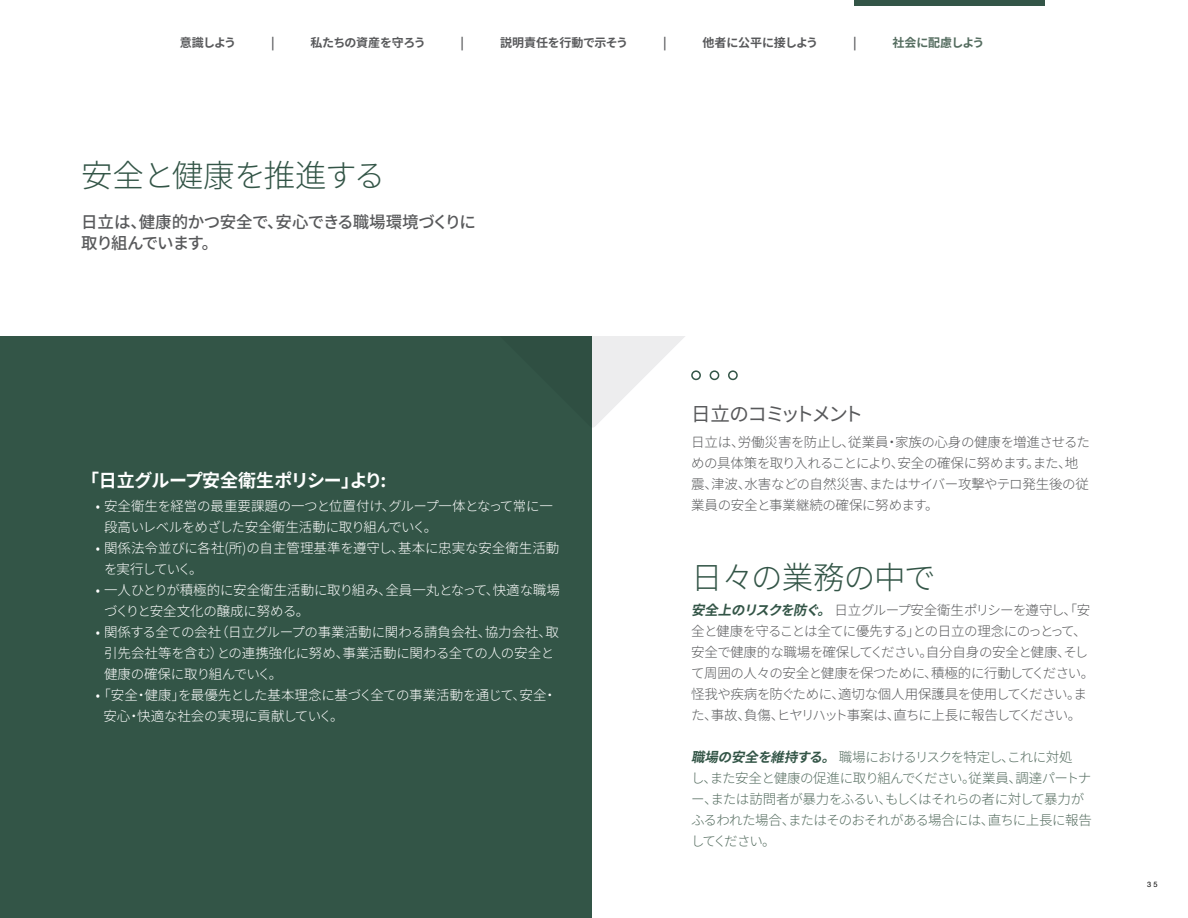
<style>
.page{position:relative;width:1188px;height:918px;background:#fff}
.page>*{position:absolute;margin:0;border:0;box-sizing:border-box;transform-origin:0 0}
.t1{font:300 31.5px "Source Han Sans";letter-spacing:-.03em;color:#335547}
.t2{font:19.5px "Source Han Sans";letter-spacing:-.135em;color:#58595b}
.t3{font:700 18px "Source Han Sans";letter-spacing:-.035em;color:#fff}
.t4{font:500 16.5px/21px "Source Han Sans";letter-spacing:-.035em;color:#58595b}
.t5{font:300 13.5px/21px "Source Han Sans";letter-spacing:-.03em;color:#58595b}
.t6{font:300 13.5px/21px "Source Han Sans";letter-spacing:-.015em;color:#fff}
.t7{font:300 13.5px/21px "Source Han Sans";letter-spacing:-.04em;color:#546c5f}
.t8{font:700 12px "Source Han Sans";letter-spacing:-.03em;color:#58595b}
.t9{font:700 12px "Source Han Sans";letter-spacing:-.03em;color:#546c5f}
.t10{font:7.5px "Helvetica Neue LT Std";color:#000}
.s1{font-weight:700;font-style:italic;color:#335547}
</style>
<div class="page">
<div style="left:0;top:336px;width:591px;height:582px;background:#335547"></div>
<svg style="left:591px;top:336px;width:124px;height:92px"></svg>
<div style="left:691px;top:370px;width:10px;height:10px;border:2px solid #335547;border-radius:50%"></div>
<div style="left:710px;top:370px;width:9px;height:10px;border:2px solid #335547;border-radius:50%"></div>
<div style="left:728px;top:370px;width:10px;height:10px;border:2px solid #335547;border-radius:50%"></div>
<div style="left:854px;top:0;width:190px;height:5px;background:#335547"></div>
<p class="t8" style="left:180px;top:36px;width:58px">意識しよう</p>
<p class="t8" style="left:271px;top:36px;width:5px">|</p>
<p class="t8" style="left:311px;top:36px;width:117px">私たちの資産を守ろう</p>
<p class="t8" style="left:460px;top:36px;width:5px">|</p>
<p class="t8" style="left:500px;top:36px;width:130px">説明責任を行動で示そう</p>
<p class="t8" style="left:663px;top:36px;width:5px">|</p>
<p class="t8" style="left:703px;top:36px;width:117px">他者に公平に接しよう</p>
<p class="t8" style="left:853px;top:36px;width:5px">|</p>
<p class="t9" style="left:893px;top:36px;width:94px">社会に配慮しよう</p>
<h1 class="t1" style="left:81px;top:158px;width:306px">安全と健康を推進する</h1>
<p class="t4" style="left:81px;top:211px;width:396px">日立は、健康的かつ安全で、安心できる職場環境づくりに取り組んでいます。</p>
<h3 class="t3" style="left:81px;top:470px;width:307px">「日立グループ安全衛生ポリシー」より:</h3>
<p class="t6" style="left:104px;top:496px;width:450px;text-indent:-8px">• 安全衛生を経営の最重要課題の一つと位置付け、グループ一体となって常に一段高いレベルをめざした安全衛生活動に取り組んでいく。</p>
<p class="t6" style="left:104px;top:538px;width:457px;text-indent:-8px">• 関係法令並びに各社(所)の自主管理基準を遵守し、基本に忠実な安全衛生活動を実行していく。</p>
<p class="t6" style="left:104px;top:580px;width:457px;text-indent:-8px">• 一人ひとりが積極的に安全衛生活動に取り組み、全員一丸となって、快適な職場づくりと安全文化の醸成に努める。</p>
<p class="t6" style="left:104px;top:622px;width:456px;text-indent:-8px">• 関係する全ての会社（日立グループの事業活動に関わる請負会社、協力会社、取引先会社等を含む）との連携強化に努め、事業活動に関わる全ての人の安全と健康の確保に取り組んでいく。</p>
<p class="t6" style="left:103px;top:685px;width:455px;text-indent:-7px">•「安全・健康」を最優先とした基本理念に基づく全ての事業活動を通じて、安全・安心・快適な社会の実現に貢献していく。</p>
<h2 class="t2" style="left:691px;top:403px;width:173px">日立のコミットメント</h2>
<p class="t5" style="left:691px;top:431px;width:400px">日立は、労働災害を防止し、従業員・家族の心身の健康を増進させるための具体策を取り入れることにより、安全の確保に努めます。また、地震、津波、水害などの自然災害、またはサイバー攻撃やテロ発生後の従業員の安全と事業継続の確保に努めます。</p>
<h1 class="t1" style="left:691px;top:560px;width:246px">日々の業務の中で</h1>
<p class="t5" style="left:691px;top:599px;width:405px"><span class="s1">安全上のリスクを防ぐ。</span>日立グループ安全衛生ポリシーを遵守し、「安全と健康を守ることは全てに優先する」との日立の理念にのっとって、安全で健康的な職場を確保してください。自分自身の安全と健康、そして周囲の人々の安全と健康を保つために、積極的に行動してください。怪我や疾病を防ぐために、適切な個人用保護具を使用してください。また、事故、負傷、ヒヤリハット事案は、直ちに上長に報告してください。</p>
<p class="t7" style="left:691px;top:746px;width:402px"><span class="s1">職場の安全を維持する。</span>職場におけるリスクを特定し、これに対処<br>し、また安全と健康の促進に取り組んでください。従業員、調達パートナー、または訪問者が暴力をふるい、もしくはそれらの者に対して暴力がふるわれた場合、またはそのおそれがある場合には、直ちに上長に報告してください。</p>
<p class="t10" style="left:1147px;top:880px;width:12px">3 5</p>
</div>
